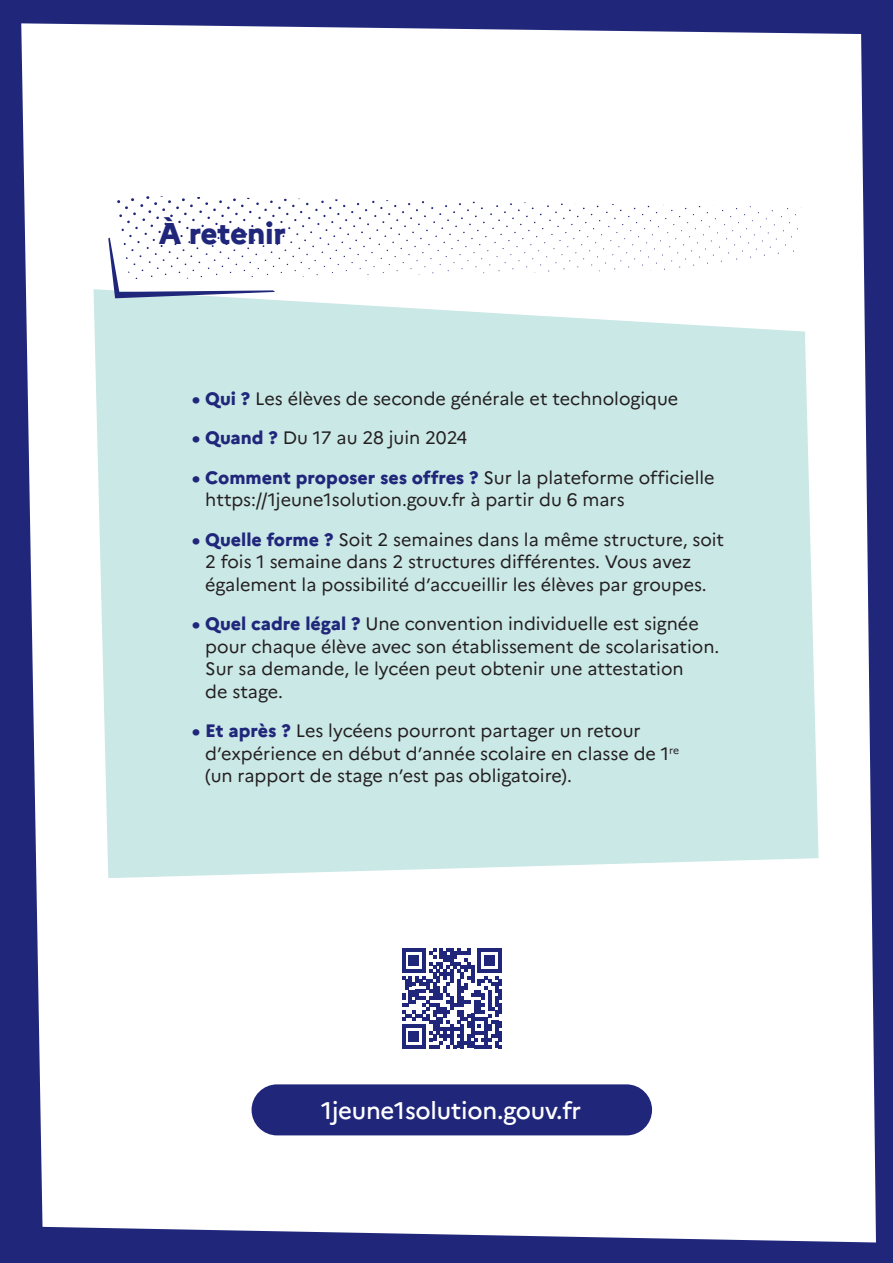
<style>
.page{position:relative;width:893px;height:1263px;background:#20277b}
.page>*{position:absolute;margin:0;border:0;box-sizing:border-box;transform-origin:0 0}
.t1{font:800 30px "Marianne";letter-spacing:-.01em;color:#20277b}
.t2{font:500 24px "Marianne";letter-spacing:-.01em;color:#fff}
.t3{font:18px/22.5px "Marianne";color:#231f20}
.s1{font-weight:800;color:#20277b}
</style>
<div class="page">
<div style="left:21px;top:23px;width:855px;height:1219px;background:#fff"></div>
<div style="left:252px;top:1084px;width:400px;height:51px;background:#20277b;border-radius:26px"></div>
<div style="left:94px;top:289px;width:725px;height:589px;background:#cae8e6"></div>
<div style="left:108px;top:196px;width:697px;height:102px;background:#fff"></div>
<svg style="left:402px;top:948px;width:100px;height:100px"></svg>
<h1 class="t1" style="left:159px;top:215px;width:129px">À retenir</h1>
<p class="t3" style="left:192px;top:387px;width:488px"><span class="s1">• Qui ?</span> Les élèves de seconde générale et technologique</p>
<p class="t3" style="left:192px;top:426px;width:277px"><span class="s1">• Quand ?</span> Du 17 au 28 juin 2024</p>
<p class="t3" style="left:205px;top:466px;width:511px;text-indent:-13px"><span class="s1">• Comment proposer ses offres ?</span> Sur la plateforme officielle https://1jeune1solution.gouv.fr à partir du 6 mars</p>
<p class="t3" style="left:205px;top:528px;width:520px;text-indent:-13px"><span class="s1">• Quelle forme ?</span> Soit 2 semaines dans la même structure, soit<br>2 fois 1 semaine dans 2 structures différentes. Vous avez également la possibilité d’accueillir les élèves par groupes.</p>
<p class="t3" style="left:205px;top:613px;width:516px;text-indent:-13px"><span class="s1">• Quel cadre légal ?</span> Une convention individuelle est signée pour chaque élève avec son établissement de scolarisation.<br>Sur sa demande, le lycéen peut obtenir une attestation<br>de stage.</p>
<p class="t3" style="left:205px;top:720px;width:475px;text-indent:-13px"><span class="s1">• Et après ?</span> Les lycéens pourront partager un retour d’expérience en début d’année scolaire en classe de 1<sup>re </sup>(un rapport de stage n’est pas obligatoire).</p>
<h2 class="t2" style="left:321px;top:1096px;width:261px">1jeune1solution.gouv.fr</h2>
</div>
